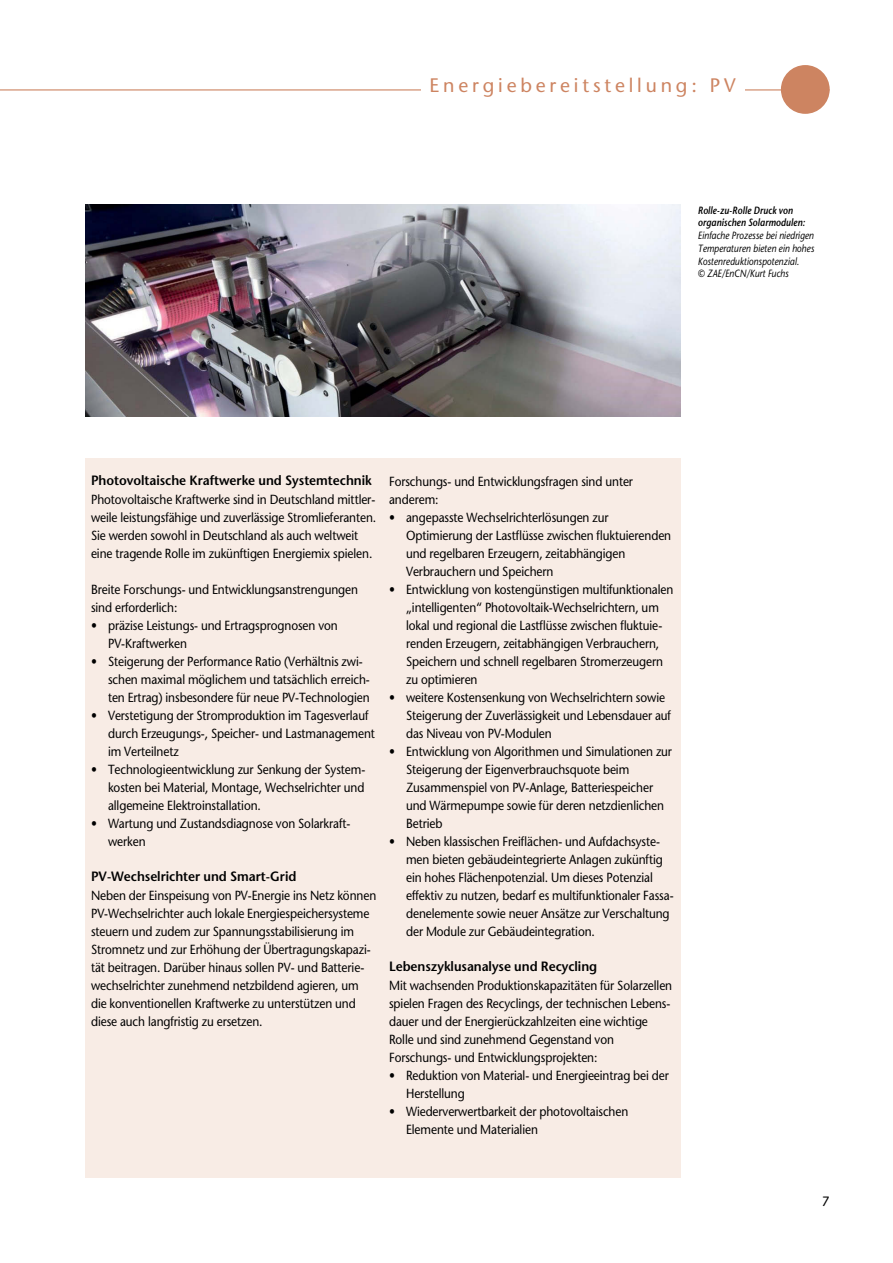
<style>
.page{position:relative;width:893px;height:1263px;background:#fff}
.page>*{position:absolute;margin:0;border:0;box-sizing:border-box;transform-origin:0 0}
.t1{font:19.5px "Stone Sans";letter-spacing:.195em;color:#cd8461}
.t2{font:600 13.5px "Stone Sans";letter-spacing:-.005em;color:#000;scale:.95 1}
.t3{font:13.5px "Stone Sans";color:#000}
.t4{font:13.2px/18px "Stone Sans";letter-spacing:-.01em;color:#000;scale:.9 1}
.t5{font:italic 10.5px/12.8px "Stone Sans";color:#000;scale:.85 1}
.t6{font:italic 600 10.5px/12.8px "Stone Sans";color:#000;scale:.85 1}
</style>
<div class="page">
<hr style="left:0;top:89px;width:830px;height:1px;background:#cd8461">
<div style="left:781px;top:65px;width:49px;height:49px;background:#cd8461;border-radius:50%"></div>
<div style="left:85px;top:458px;width:595px;height:720px;background:#f8ece5"></div>
<img style="left:85px;top:204px;width:595px;height:213px">
<div style="left:421px;top:70px;width:323px;height:30px;background:#fff"></div>
<h1 class="t1" style="left:430px;top:74px;width:307px">Energiebereitstellung: PV</h1>
<p class="t6" style="left:698px;top:203px;width:128px">Rolle-zu-Rolle Druck von organischen Solarmodulen:</p>
<p class="t5" style="left:698px;top:229px;width:138px">Einfache Prozesse bei niedrigen<br>Temperaturen bieten ein hohes<br>Kostenreduktionspotenzial.<br>© ZAE/EnCN/Kurt Fuchs</p>
<p class="t2" style="left:91px;top:472px;width:297px">Photovoltaische Kraftwerke und Systemtechnik</p>
<p class="t4" style="left:91px;top:490px;width:318px">Photovoltaische Kraftwerke sind in Deutschland mittler&shy;weile leistungsfähige und zuverlässige Stromlieferanten.<br>Sie werden sowohl in Deutschland als auch weltweit eine tragende Rolle im zukünftigen Energiemix spielen.</p>
<p class="t4" style="left:91px;top:580px;width:298px">Breite Forschungs- und Entwicklungsanstrengungen sind erforderlich:</p>
<p class="t4" style="left:108px;top:616px;width:257px;text-indent:-17px">• präzise Leistungs- und Ertragsprognosen von<br>PV-Kraftwerken</p>
<p class="t4" style="left:108px;top:652px;width:292px;text-indent:-17px">• Steigerung der Performance Ratio (Verhältnis zwi&shy;schen maximal möglichem und tatsächlich erreich&shy;ten Ertrag) insbesondere für neue PV-Technologien</p>
<p class="t4" style="left:108px;top:706px;width:298px;text-indent:-17px">• Verstetigung der Stromproduktion im Tagesverlauf durch Erzeugungs-, Speicher- und Lastmanagement im Verteilnetz</p>
<p class="t4" style="left:108px;top:760px;width:287px;text-align:justify;text-indent:-17px">• Technologieentwicklung zur Senkung der System&shy;kosten bei Material, Montage, Wechselrichter und allgemeine Elektroinstallation.</p>
<p class="t4" style="left:108px;top:814px;width:270px;text-indent:-17px">• Wartung und Zustandsdiagnose von Solarkraft&shy;werken</p>
<p class="t2" style="left:91px;top:868px;width:218px">PV-Wechselrichter und Smart-Grid</p>
<p class="t4" style="left:91px;top:886px;width:318px">Neben der Einspeisung von PV-Energie ins Netz können PV-Wechselrichter auch lokale Energiespeichersysteme steuern und zudem zur Spannungsstabilisierung im Stromnetz und zur Erhöhung der Übertragungskapazi&shy;tät beitragen. Darüber hinaus sollen PV- und Batterie&shy;wechselrichter zunehmend netzbildend agieren, um die konventionellen Kraftwerke zu unterstützen und diese auch langfristig zu ersetzen.</p>
<p class="t4" style="left:389px;top:472px;width:273px">Forschungs- und Entwicklungsfragen sind unter anderem:</p>
<p class="t4" style="left:406px;top:508px;width:296px;text-indent:-17px">• angepasste Wechselrichterlösungen zur Optimierung der Lastflüsse zwischen fluktuierenden und regelbaren Erzeugern, zeitabhängigen Verbrauchern und Speichern</p>
<p class="t4" style="left:406px;top:580px;width:299px;text-indent:-17px">• Entwicklung von kostengünstigen multifunktionalen „intelligenten“ Photovoltaik-Wechselrichtern, um lokal und regional die Lastflüsse zwischen fluktuie&shy;renden Erzeugern, zeitabhängigen Verbrauchern, Speichern und schnell regelbaren Stromerzeugern zu optimieren</p>
<p class="t4" style="left:406px;top:688px;width:296px;text-indent:-17px">• weitere Kostensenkung von Wechselrichtern sowie<br>Steigerung der Zuverlässigkeit und Lebensdauer auf das Niveau von PV-Modulen</p>
<p class="t4" style="left:406px;top:742px;width:297px;text-indent:-17px">• Entwicklung von Algorithmen und Simulationen zur Steigerung der Eigenverbrauchsquote beim Zusammenspiel von PV-Anlage, Batteriespeicher und Wärmepumpe sowie für deren netzdienlichen Betrieb</p>
<p class="t4" style="left:406px;top:832px;width:299px;text-indent:-17px">• Neben klassischen Freiflächen- und Aufdachsyste&shy;men bieten gebäudeintegrierte Anlagen zukünftig ein hohes Flächenpotenzial. Um dieses Potenzial effektiv zu nutzen, bedarf es multifunktionaler Fassa&shy;denelemente sowie neuer Ansätze zur Verschaltung der Module zur Gebäudeintegration.</p>
<p class="t2" style="left:389px;top:958px;width:221px">Lebenszyklusanalyse und Recycling</p>
<p class="t4" style="left:389px;top:976px;width:316px">Mit wachsenden Produktionskapazitäten für Solarzellen spielen Fragen des Recyclings, der technischen Lebens&shy;dauer und der Energierückzahlzeiten eine wichtige Rolle und sind zunehmend Gegenstand von Forschungs- und Entwicklungsprojekten:</p>
<p class="t4" style="left:406px;top:1066px;width:294px;text-indent:-17px">• Reduktion von Material- und Energieeintrag bei der<br>Herstellung</p>
<p class="t4" style="left:406px;top:1102px;width:248px;text-indent:-17px">• Wiederverwertbarkeit der photovoltaischen<br>Elemente und Materialien</p>
<p class="t3" style="left:822px;top:1193px;width:9px">7</p>
</div>
